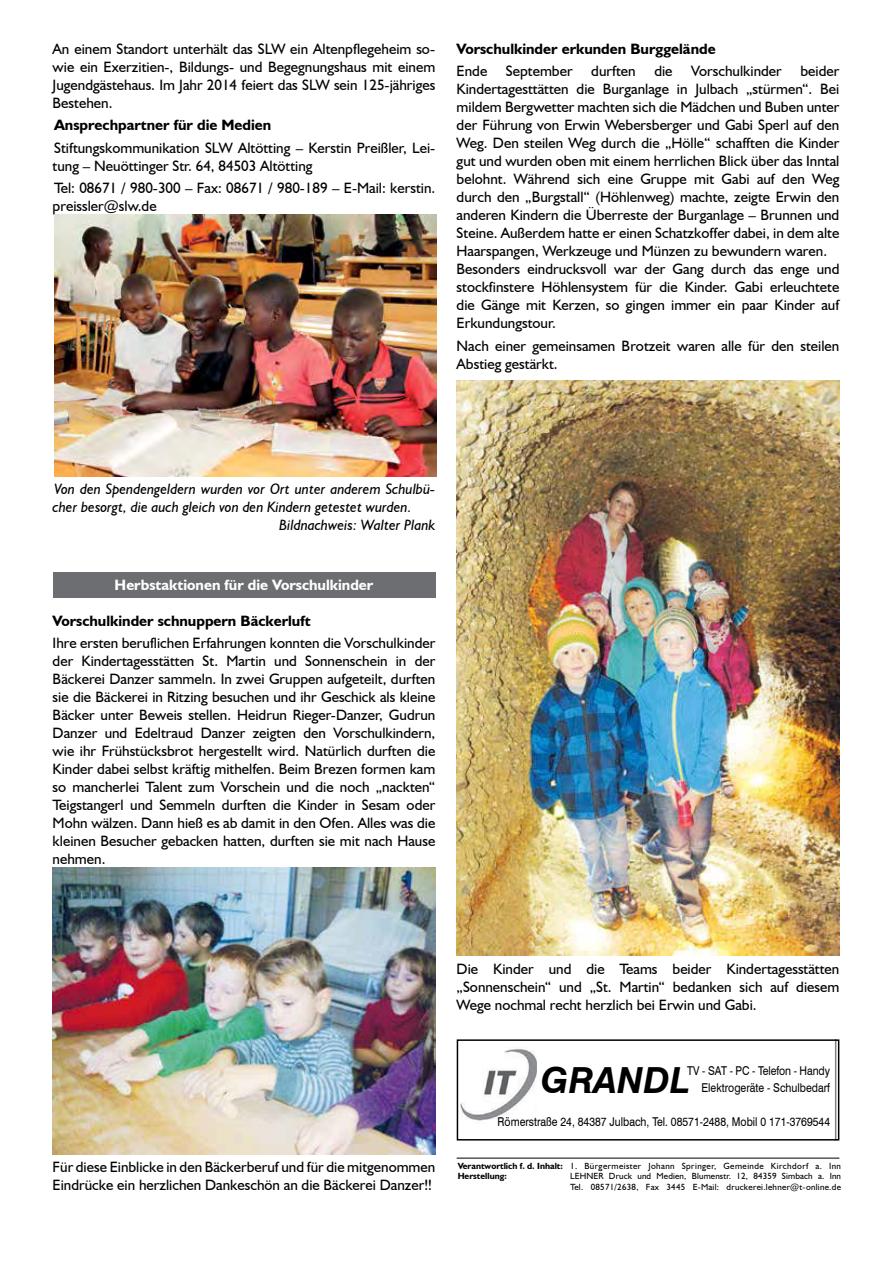
<style>
.page{position:relative;width:893px;height:1263px;background:#fff}
.page>*{position:absolute;margin:0;border:0;box-sizing:border-box;transform-origin:0 0}
.t1{font:italic 700 36px "Swiss 721 BT";color:#000}
.t2{font:15px/18px "Humanist 521 BT";color:#000}
.t3{font:italic 15px "Humanist 521 BT";color:#000}
.t4{font:700 15px "Humanist 521 BT";color:#000}
.t5{font:700 15px "Humanist 521 BT";color:#fff}
.t6{font:12.15px/16.5px "Swiss 721 BT";color:#000;text-align:right;scale:.86 1}
.t7{font:8.85px/10.5px "Humanist 521 BT";letter-spacing:.03em;color:#000}
.s1{font-weight:700}
</style>
<div class="page">
<div style="left:53px;top:572px;width:382px;height:25px;background:#6d6e71"></div>
<hr style="left:457px;top:1158px;width:382px;height:1px;background:#000">
<img style="left:53px;top:867px;width:382px;height:287px">
<img style="left:457px;top:381px;width:382px;height:575px">
<div style="left:457px;top:1039px;width:382px;height:101px;border:2px solid #000"></div>
<img style="left:461px;top:1049px;width:76px;height:72px">
<hr style="left:835px;top:1039px;width:1px;height:101px;background:#000">
<img style="left:54px;top:214px;width:383px;height:262px">
<p class="t2" style="left:53px;top:40px;width:384px;text-align:justify">An einem Standort unterhält das SLW ein Altenpflegeheim so&shy;wie ein Exerzitien-, Bildungs- und Begegnungshaus mit einem Jugendgästehaus. Im Jahr 2014 feiert das SLW sein 125-jähriges Bestehen.</p>
<p class="t4" style="left:54px;top:116px;width:219px">Ansprechpartner für die Medien</p>
<p class="t2" style="left:53px;top:139px;width:384px">Stiftungskommunikation SLW Altötting – Kerstin Preißler, Lei&shy;tung – Neuöttinger Str. 64, 84503 Altötting</p>
<p class="t2" style="left:53px;top:179px;width:384px">Tel: 08671 / 980-300 – Fax: 08671 / 980-189 – E-Mail: kerstin. preissler@slw.de</p>
<p class="t4" style="left:457px;top:39px;width:261px">Vorschulkinder erkunden Burggelände</p>
<p class="t2" style="left:457px;top:62px;width:384px">Ende September durften die Vorschulkinder beider Kindertagesttätten die Burganlage in Julbach „stürmen“. Bei mildem Bergwetter machten sich die Mädchen und Buben unter der Führung von Erwin Webersberger und Gabi Sperl auf den Weg. Den steilen Weg durch die „Hölle“ schafften die Kinder gut und wurden oben mit einem herrlichen Blick über das Inntal belohnt. Während sich eine Gruppe mit Gabi auf den Weg durch den „Burgstall“ (Höhlenweg) machte, zeigte Erwin den anderen Kindern die Überreste der Burganlage – Brunnen und Steine. Außerdem hatte er einen Schatzkoffer dabei, in dem alte Haarspangen, Werkzeuge und Münzen zu bewundern waren.<br>Besonders eindrucksvoll war der Gang durch das enge und stockfinstere Höhlensystem für die Kinder. Gabi erleuchtete die Gänge mit Kerzen, so gingen immer ein paar Kinder auf Erkundungstour.</p>
<p class="t2" style="left:457px;top:337px;width:384px">Nach einer gemeinsamen Brotzeit waren alle für den steilen<br>Abstieg gestärkt.</p>
<p class="t3" style="left:54px;top:480px;width:383px">Von den Spendengeldern wurden vor Ort unter anderem Schulbü-</p>
<p class="t3" style="left:53px;top:498px;width:360px">cher besorgt, die auch gleich von den Kindern getestet wurden.</p>
<p class="t3" style="left:279px;top:516px;width:158px">Bildnachweis: Walter Plank</p>
<p class="t5" style="left:115px;top:575px;width:260px">Herbstaktionen für die Vorschulkinder</p>
<p class="t4" style="left:53px;top:611px;width:260px">Vorschulkinder schnuppern Bäckerluft</p>
<p class="t2" style="left:53px;top:634px;width:384px;text-align:justify">Ihre ersten beruflichen Erfahrungen konnten die Vorschulkinder der Kindertagesstätten St. Martin und Sonnenschein in der Bäckerei Danzer sammeln. In zwei Gruppen aufgeteilt, durften sie die Bäckerei in Ritzing besuchen und ihr Geschick als kleine Bäcker unter Beweis stellen. Heidrun Rieger-Danzer, Gudrun Danzer und Edeltraud Danzer zeigten den Vorschulkindern, wie ihr Frühstücksbrot hergestellt wird. Natürlich durften die Kinder dabei selbst kräftig mithelfen. Beim Brezen formen kam so mancherlei Talent zum Vorschein und die noch „nackten“ Teigstangerl und Semmeln durften die Kinder in Sesam oder Mohn wälzen. Dann hieß es ab damit in den Ofen. Alles was die kleinen Besucher gebacken hatten, durften sie mit nach Hause nehmen.</p>
<p class="t2" style="left:53px;top:1158px;width:384px">Für diese Einblicke in den Bäckerberuf und für die mitgenommen<br>Eindrücke ein herzlichen Dankeschön an die Bäckerei Danzer!!</p>
<p class="t2" style="left:457px;top:959px;width:384px;text-align:justify">Die Kinder und die Teams beider Kindertagesstätten „Sonnenschein“ und „St. Martin“ bedanken sich auf diesem Wege nochmal recht herzlich bei Erwin und Gabi.</p>
<h1 class="t1" style="left:541px;top:1058px;width:54px">GRAN</h1>
<h1 class="t1" style="left:643px;top:1058px;width:38px">DL</h1>
<p class="t6" style="left:498px;top:1113px;width:388px">Römerstraße 24, 84387 Julbach, Tel. 08571-2488, Mobil 0 171-3769544</p>
<p class="t6" style="left:687px;top:1063px;width:168px">TV - SAT - PC - Telefon - Handy<br>Elektrogeräte - Schulbedarf</p>
<p class="t7" style="left:458px;top:1160px;width:385px"><span class="s1">Verantwortlich f. d. Inhalt:</span> 1. Bürgermeister Johann Springer, Gemeinde Kirchdorf a. Inn<br><span class="s1">Herstellung:</span></p>
<p class="t7" style="left:570px;top:1171px;width:272px">LEHNER Druck und Medien, Blumenstr. 12, 84359 Simbach a. Inn<br>Tel. 08571/2638, Fax 3445 E-Mail: druckerei.lehner@t-online.de</p>
</div>
